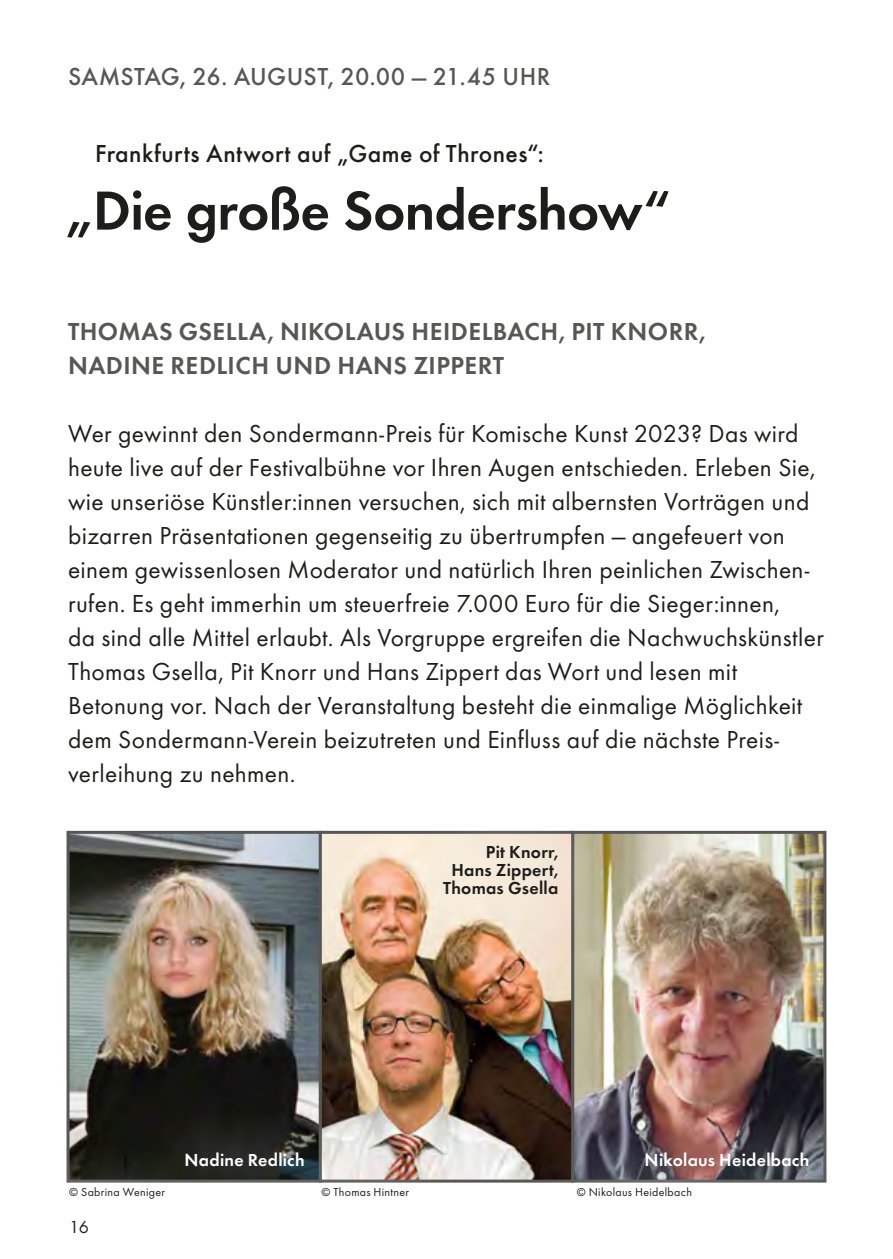
<style>
.page{position:relative;width:893px;height:1259px;background:#fff}
.page>*{position:absolute;margin:0;border:0;box-sizing:border-box;transform-origin:0 0}
.FdK_-_Titel_Head_Fut{font:600 57px "Futura T";letter-spacing:-.01em;color:#1d1d1b}
.FdK_-_Fließ_Futura_B{font:25.5px/33.9px "Futura T";letter-spacing:.015em;color:#1d1d1b}
.FdK_-_Künstler_Small{font:600 25.5px "Futura T";letter-spacing:.02em;color:#575756}
.FdK_-_Titel_Futura_8{font:500 25.5px "Futura T";letter-spacing:.02em;color:#1d1d1b}
.FdK_-_Termin_Futura{font:500 25.5px "Futura T";letter-spacing:.01em;color:#575756}
.FdK_-_Fotokredits_Fu{font:600 18px "Futura T";letter-spacing:.015em;color:#1d1d1b}
.FdK_-_Fotokredits_Fu-2{font:600 18px "Futura T";letter-spacing:.015em;color:#fff}
.t1{font:18px "Futura T";color:#1d1d1b}
.FdK_-_Fotokredits_Fu-3{font:12px "Futura T";letter-spacing:.025em;color:#1d1d1b}
</style>
<div class="page">
<img style="left:71px;top:835px;width:751px;height:343px">
<div style="left:67px;top:831px;width:255px;height:351px;border:3px solid #575756"></div>
<div style="left:571px;top:831px;width:255px;height:351px;border:3px solid #575756"></div>
<div style="left:319px;top:831px;width:255px;height:351px;border:3px solid #575756"></div>
<div style="left:390px;top:790px;width:223px;height:160px;background:#fff;opacity:.15"></div>
<div style="left:268px;top:1132px;width:194px;height:120px;background:#fff;opacity:.15"></div>
<div style="left:591px;top:1097px;width:271px;height:125px;background:#fff;opacity:.15"></div>
<div style="left:524px;top:1132px;width:221px;height:120px;background:#fff;opacity:.15"></div>
<div style="left:131px;top:1097px;width:227px;height:125px;background:#fff;opacity:.15"></div>
<div style="left:16px;top:1132px;width:202px;height:121px;background:#fff;opacity:.15"></div>
<p class="FdK_-_Termin_Futura" style="left:68px;top:62px;width:484px">SAMSTAG, 26. AUGUST, 20.00 — 21.45 UHR</p>
<p class="FdK_-_Titel_Futura_8" style="left:95px;top:138px;width:450px">Frankfurts Antwort auf „Game of Thrones“:</p>
<p class="FdK_-_Titel_Head_Fut" style="left:65px;top:177px;width:608px">„Die große Sondershow“</p>
<p class="FdK_-_Künstler_Small" style="left:68px;top:316px;width:639px">THOMAS GSELLA, NIKOLAUS HEIDELBACH, PIT KNORR,</p>
<p class="FdK_-_Künstler_Small" style="left:68px;top:350px;width:438px">NADINE REDLICH UND HANS ZIPPERT</p>
<p class="FdK_-_Fließ_Futura_B" style="left:68px;top:416px;width:757px">Wer gewinnt den Sondermann-Preis für Komische Kunst 2023? Das wird heute live auf der Festivalbühne vor Ihren Augen entschieden. Erleben Sie, wie unseriöse Künstler:innen versuchen, sich mit albernsten Vorträgen und bizarren Präsentationen gegenseitig zu übertrumpfen — angefeuert von einem gewissenlosen Moderator und natürlich Ihren peinlichen Zwischen&shy;rufen. Es geht immerhin um steuerfreie 7.000 Euro für die Sieger:innen,<br>da sind alle Mittel erlaubt. Als Vorgruppe ergreifen die Nachwuchskünstler Thomas Gsella, Pit Knorr und Hans Zippert das Wort und lesen mit Betonung vor. Nach der Veranstaltung besteht die einmalige Möglichkeit dem Sondermann-Verein beizutreten und Einfluss auf die nächste Preis&shy;verleihung zu nehmen.</p>
<p class="FdK_-_Fotokredits_Fu" style="left:486px;top:841px;width:74px">Pit Knorr,</p>
<p class="FdK_-_Fotokredits_Fu" style="left:451px;top:859px;width:108px">Hans Zippert,</p>
<p class="FdK_-_Fotokredits_Fu" style="left:443px;top:877px;width:117px">Thomas Gsella</p>
<p class="FdK_-_Fotokredits_Fu-3" style="left:69px;top:1185px;width:97px">© Sabrina Weniger</p>
<p class="t1" style="left:69px;top:1216px;width:21px">16</p>
<p class="FdK_-_Fotokredits_Fu-2" style="left:185px;top:1149px;width:122px">Nadine Redlich</p>
<p class="FdK_-_Fotokredits_Fu-3" style="left:322px;top:1185px;width:89px">© Thomas Hintner</p>
<p class="FdK_-_Fotokredits_Fu-2" style="left:645px;top:1149px;width:166px">Nikolaus Heidelbach</p>
<p class="FdK_-_Fotokredits_Fu-3" style="left:577px;top:1185px;width:117px">© Nikolaus Heidelbach</p>
</div>
